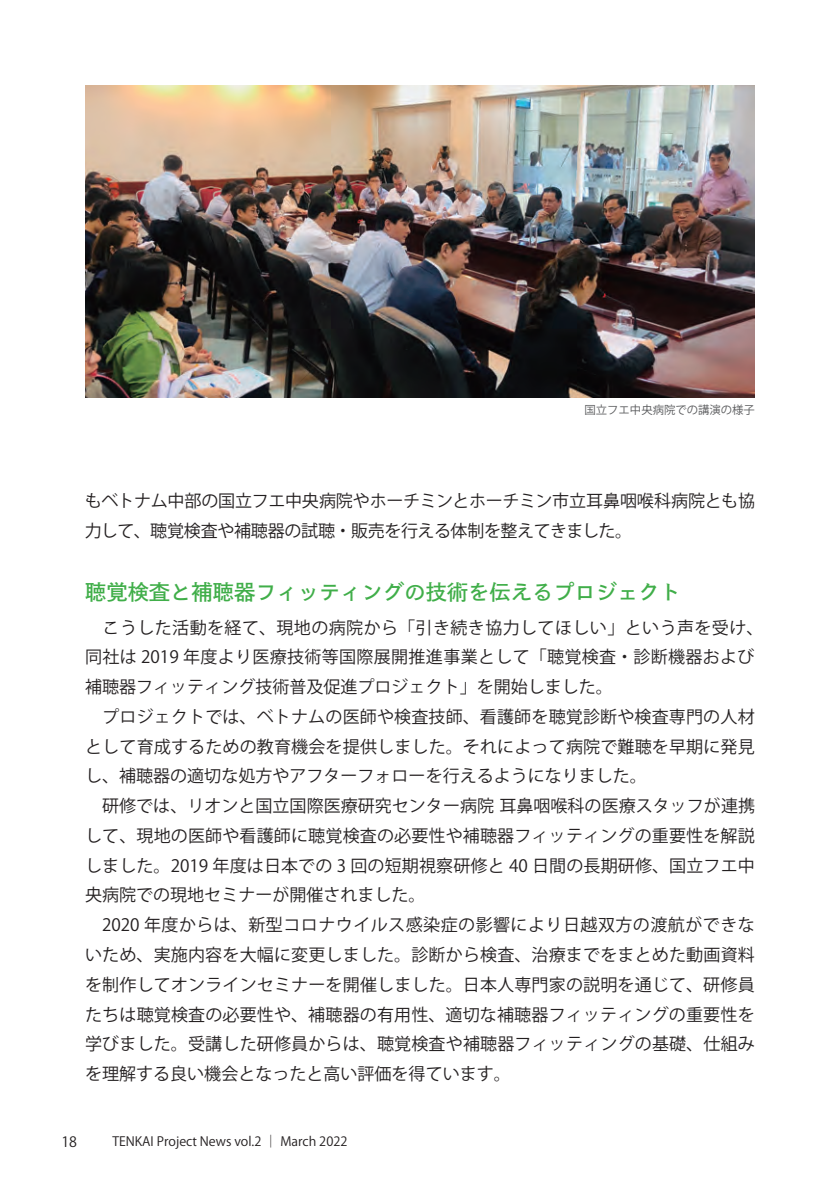
<style>
.page{position:relative;width:840px;height:1191px;background:#fff}
.page>*{position:absolute;margin:0;border:0;box-sizing:border-box;transform-origin:0 0}
.t1{font:21.2px "Toppan Bunkyu Gothic Pr 6 N DB";color:#40ae49}
.t2{font:17px/29.8px "Koz Go Pr 6 N";letter-spacing:.01em;color:#231f20}
.t3{font:17px/29.8px "Koz Go Pr 6 N";letter-spacing:-.015em;color:#231f20}
.t4{font:14.2px "Koz Go Pr 6 N";color:#231f20}
.t5{font:12.8px "Koz Go Pr 6 N";color:#231f20}
.t6{font:11.4px "Koz Go Pr 6 N";color:#57585a}
</style>
<div class="page">
<img style="left:85px;top:85px;width:669px;height:313px">
<p class="t6" style="left:584px;top:404px;width:172px">国立フエ中央病院での講演の様子</p>
<p class="t3" style="left:85px;top:486px;width:671px">もベトナム中部の国立フエ中央病院やホーチミンとホーチミン市立耳鼻咽喉科病院とも協力して、聴覚検査や補聴器の試聴・販売を行える体制を整えてきました。</p>
<p class="t1" style="left:85px;top:580px;width:597px">聴覚検査と補聴器フィッティングの技術を伝えるプロジェクト</p>
<p class="t2" style="left:85px;top:613px;width:679px">　こうした活動を経て、現地の病院から「引き続き協力してほしい」という声を受け、同社は 2019 年度より医療技術等国際展開推進事業として「聴覚検査・診断機器および補聴器フィッティング技術普及促進プロジェクト」を開始しました。<br>　プロジェクトでは、ベトナムの医師や検査技師、看護師を聴覚診断や検査専門の人材として育成するための教育機会を提供しました。それによって病院で難聴を早期に発見し、補聴器の適切な処方やアフターフォローを行えるようになりました。<br>　研修では、リオンと国立国際医療研究センター病院 耳鼻咽喉科の医療スタッフが連携して、現地の医師や看護師に聴覚検査の必要性や補聴器フィッティングの重要性を解説しました。2019 年度は日本での 3 回の短期視察研修と 40 日間の長期研修、国立フエ中央病院での現地セミナーが開催されました。<br>　2020 年度からは、新型コロナウイルス感染症の影響により日越双方の渡航ができないため、実施内容を大幅に変更しました。診断から検査、治療までをまとめた動画資料を制作してオンラインセミナーを開催しました。日本人専門家の説明を通じて、研修員たちは聴覚検査の必要性や、補聴器の有用性、適切な補聴器フィッティングの重要性を学びました。受講した研修員からは、聴覚検査や補聴器フィッティングの基礎、仕組みを理解する良い機会となったと高い評価を得ています。</p>
<p class="t4" style="left:61px;top:1133px;width:17px">18</p>
<p class="t5" style="left:112px;top:1133px;width:236px">TENKAI Project News vol.2 ｜ March 2022</p>
</div>
